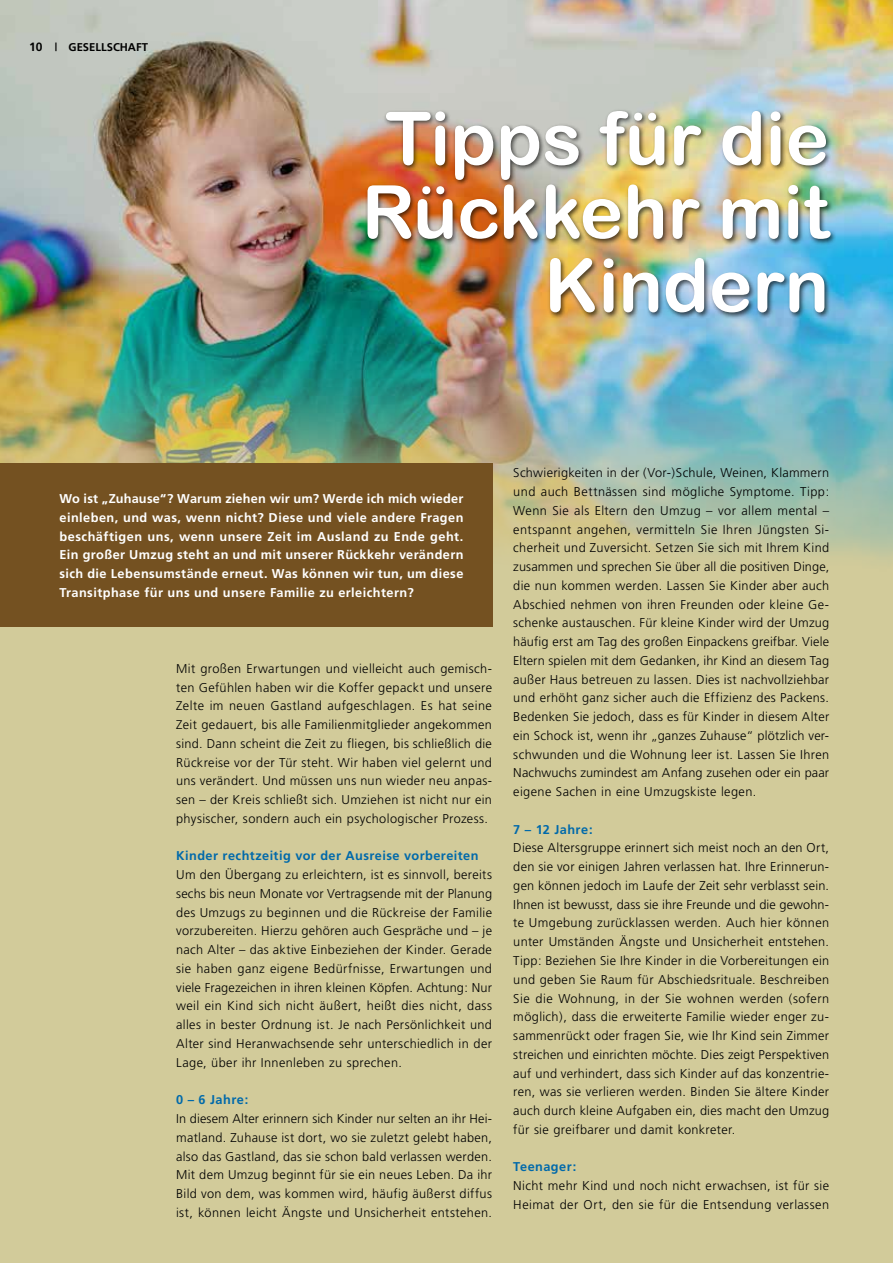
<style>
.page{position:relative;width:893px;height:1263px;background:#d2cb9a}
.page>*{position:absolute;margin:0;border:0;box-sizing:border-box;transform-origin:0 0}
.t1{font:73.5px/73.5px "Arial Rounded MT Bold";color:#fff;text-align:right}
.t2{font:300 12.75px/18.8px "Frutiger";letter-spacing:.03em;color:#000;text-align:justify}
.t3{font:700 12.75px/18.8px "Frutiger";letter-spacing:.035em;color:#fff;text-align:justify}
.t4{font:700 12.75px "Frutiger";letter-spacing:.035em;color:#0069aa}
.t5{font:700 11.25px "Frutiger";color:#000}
.s1{font-size:12px}
</style>
<div class="page">
<img style="left:0;top:0;width:893px;height:572px">
<div style="left:365px;top:109px;width:472px;height:210px;background:#000;opacity:.66"></div>
<div style="left:0;top:463px;width:492px;height:164px;background:#745121"></div>
<p class="t5" style="left:29px;top:40px;width:120px"><span class="s1">10</span> | GESELLSCHAFT</p>
<h1 class="t1" style="left:362px;top:101px;width:469px">Tipps für die<br>Rückkehr mit<br>Kindern</h1>
<p class="t3" style="left:60px;top:489px;width:405px">Wo ist „Zuhause“? Warum ziehen wir um? Werde ich mich wieder einleben, und was, wenn nicht? Diese und viele andere Fragen beschäftigen uns, wenn unsere Zeit im Ausland zu Ende geht.<br>Ein großer Umzug steht an und mit unserer Rückkehr verändern sich die Lebensumstände erneut. Was können wir tun, um diese Transitphase für uns und unsere Familie zu erleichtern?</p>
<p class="t2" style="left:176px;top:659px;width:317px">Mit großen Erwartungen und vielleicht auch gemisch&shy;ten Gefühlen haben wir die Koffer gepackt und unsere Zelte im neuen Gastland aufgeschlagen. Es hat seine Zeit gedauert, bis alle Familienmitglieder angekommen sind. Dann scheint die Zeit zu fliegen, bis schließlich die Rückreise vor der Tür steht. Wir haben viel gelernt und uns verändert. Und müssen uns nun wieder neu anpas&shy;sen – der Kreis schließt sich. Umziehen ist nicht nur ein physischer, sondern auch ein psychologischer Prozess.</p>
<p class="t4" style="left:176px;top:848px;width:304px">Kinder rechtzeitig vor der Ausreise vorbereiten</p>
<p class="t2" style="left:176px;top:865px;width:317px">Um den Übergang zu erleichtern, ist es sinnvoll, bereits sechs bis neun Monate vor Vertragsende mit der Planung des Umzugs zu beginnen und die Rückreise der Familie vorzubereiten. Hierzu gehören auch Gespräche und – je nach Alter – das aktive Einbeziehen der Kinder. Gerade sie haben ganz eigene Bedürfnisse, Erwartungen und viele Fragezeichen in ihren kleinen Köpfen. Achtung: Nur weil ein Kind sich nicht äußert, heißt dies nicht, dass alles in bester Ordnung ist. Je nach Persönlichkeit und Alter sind Heranwachsende sehr unterschiedlich in der Lage, über ihr Innenleben zu sprechen.</p>
<p class="t4" style="left:176px;top:1092px;width:74px">0 – 6 Jahre:</p>
<p class="t2" style="left:176px;top:1109px;width:317px">In diesem Alter erinnern sich Kinder nur selten an ihr Hei&shy;matland. Zuhause ist dort, wo sie zuletzt gelebt haben, also das Gastland, das sie schon bald verlassen werden.<br>Mit dem Umzug beginnt für sie ein neues Leben. Da ihr Bild von dem, was kommen wird, häufig äußerst diffus ist, können leicht Ängste und Unsicherheit entstehen.</p>
<p class="t2" style="left:513px;top:463px;width:317px">Schwierigkeiten in der (Vor-)Schule, Weinen, Klammern und auch Bettnässen sind mögliche Symptome. Tipp:<br>Wenn Sie als Eltern den Umzug – vor allem mental – entspannt angehen, vermitteln Sie Ihren Jüngsten Si&shy;cherheit und Zuversicht. Setzen Sie sich mit Ihrem Kind zusammen und sprechen Sie über all die positiven Dinge, die nun kommen werden. Lassen Sie Kinder aber auch Abschied nehmen von ihren Freunden oder kleine Ge&shy;schenke austauschen. Für kleine Kinder wird der Umzug häufig erst am Tag des großen Einpackens greifbar. Viele Eltern spielen mit dem Gedanken, ihr Kind an diesem Tag außer Haus betreuen zu lassen. Dies ist nachvollziehbar und erhöht ganz sicher auch die Effizienz des Packens.<br>Bedenken Sie jedoch, dass es für Kinder in diesem Alter ein Schock ist, wenn ihr „ganzes Zuhause“ plötzlich ver&shy;schwunden und die Wohnung leer ist. Lassen Sie Ihren Nachwuchs zumindest am Anfang zusehen oder ein paar eigene Sachen in eine Umzugskiste legen.</p>
<p class="t4" style="left:513px;top:822px;width:82px">7 – 12 Jahre:</p>
<p class="t2" style="left:513px;top:839px;width:317px">Diese Altersgruppe erinnert sich meist noch an den Ort, den sie vor einigen Jahren verlassen hat. Ihre Erinnerun&shy;gen können jedoch im Laufe der Zeit sehr verblasst sein.<br>Ihnen ist bewusst, dass sie ihre Freunde und die gewohn&shy;te Umgebung zurücklassen werden. Auch hier können unter Umständen Ängste und Unsicherheit entstehen.<br>Tipp: Beziehen Sie Ihre Kinder in die Vorbereitungen ein und geben Sie Raum für Abschiedsrituale. Beschreiben Sie die Wohnung, in der Sie wohnen werden (sofern möglich), dass die erweiterte Familie wieder enger zu&shy;sammenrückt oder fragen Sie, wie Ihr Kind sein Zimmer streichen und einrichten möchte. Dies zeigt Perspektiven auf und verhindert, dass sich Kinder auf das konzentrie&shy;ren, was sie verlieren werden. Binden Sie ältere Kinder auch durch kleine Aufgaben ein, dies macht den Umzug für sie greifbarer und damit konkreter.</p>
<p class="t4" style="left:513px;top:1159px;width:65px">Teenager:</p>
<p class="t2" style="left:513px;top:1176px;width:317px">Nicht mehr Kind und noch nicht erwachsen, ist für sie<br>Heimat der Ort, den sie für die Entsendung verlassen</p>
</div>
